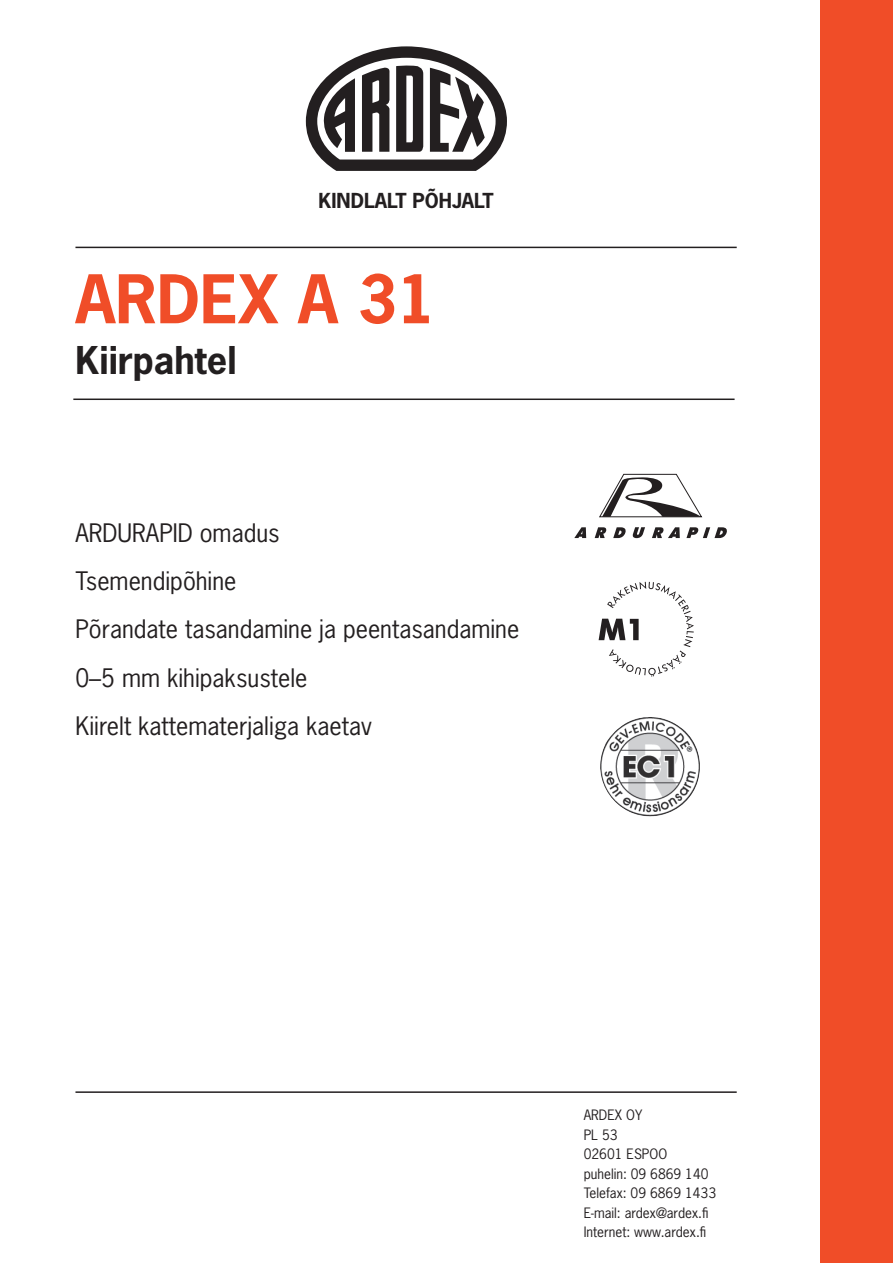
<style>
.page{position:relative;width:893px;height:1263px;background:#fff}
.page>*{position:absolute;margin:0;border:0;box-sizing:border-box;transform-origin:0 0}
.t1{font:700 63px "News Gothic Std";color:#f04d28}
.t2{font:700 36px "News Gothic Std";color:#231f20}
.t3{font:24px/48.3px "News Gothic Std";color:#231f20}
.t4{font:700 19.5px "News Gothic Std";color:#231f20}
.t5{font:13.5px/19.5px "News Gothic Std";color:#231f20}
</style>
<div class="page">
<div style="left:821px;top:0;width:72px;height:1263px;background:#f04d28"></div>
<hr style="left:75px;top:247px;width:662px;height:1px;background:#231f20">
<hr style="left:73px;top:398px;width:662px;height:2px;background:#231f20">
<hr style="left:75px;top:1091px;width:662px;height:2px;background:#231f20">
<svg style="left:306px;top:46px;width:201px;height:125px"></svg>
<svg style="left:652px;top:527px;width:28px;height:11px"></svg>
<svg style="left:686px;top:527px;width:41px;height:11px"></svg>
<svg style="left:595px;top:527px;width:11px;height:11px"></svg>
<svg style="left:632px;top:527px;width:13px;height:11px"></svg>
<svg style="left:574px;top:527px;width:12px;height:11px"></svg>
<svg style="left:613px;top:527px;width:13px;height:11px"></svg>
<svg style="left:599px;top:474px;width:104px;height:44px"></svg>
<img style="left:600px;top:717px;width:100px;height:100px">
<svg style="left:599px;top:582px;width:95px;height:95px"></svg>
<p class="t4" style="left:319px;top:188px;width:177px">KINDLALT PÕHJALT</p>
<h1 class="t1" style="left:75px;top:258px;width:362px">ARDEX A 31</h1>
<h2 class="t2" style="left:75px;top:337px;width:163px">Kiirpahtel</h2>
<p class="t3" style="left:75px;top:508px;width:445px">ARDURAPID omadus<br>Tsemendipõhine<br>Põrandate tasandamine ja peentasandamine<br>0–5 mm kihipaksustele<br>Kiirelt kattematerjaliga kaetav</p>
<p class="t5" style="left:584px;top:1105px;width:134px">ARDEX OY<br>PL 53<br>02601 ESPOO<br>puhelin: 09 6869 140<br>Telefax: 09 6869 1433<br>E-mail: ardex@ardex.fi<br>Internet: www.ardex.fi</p>
</div>
